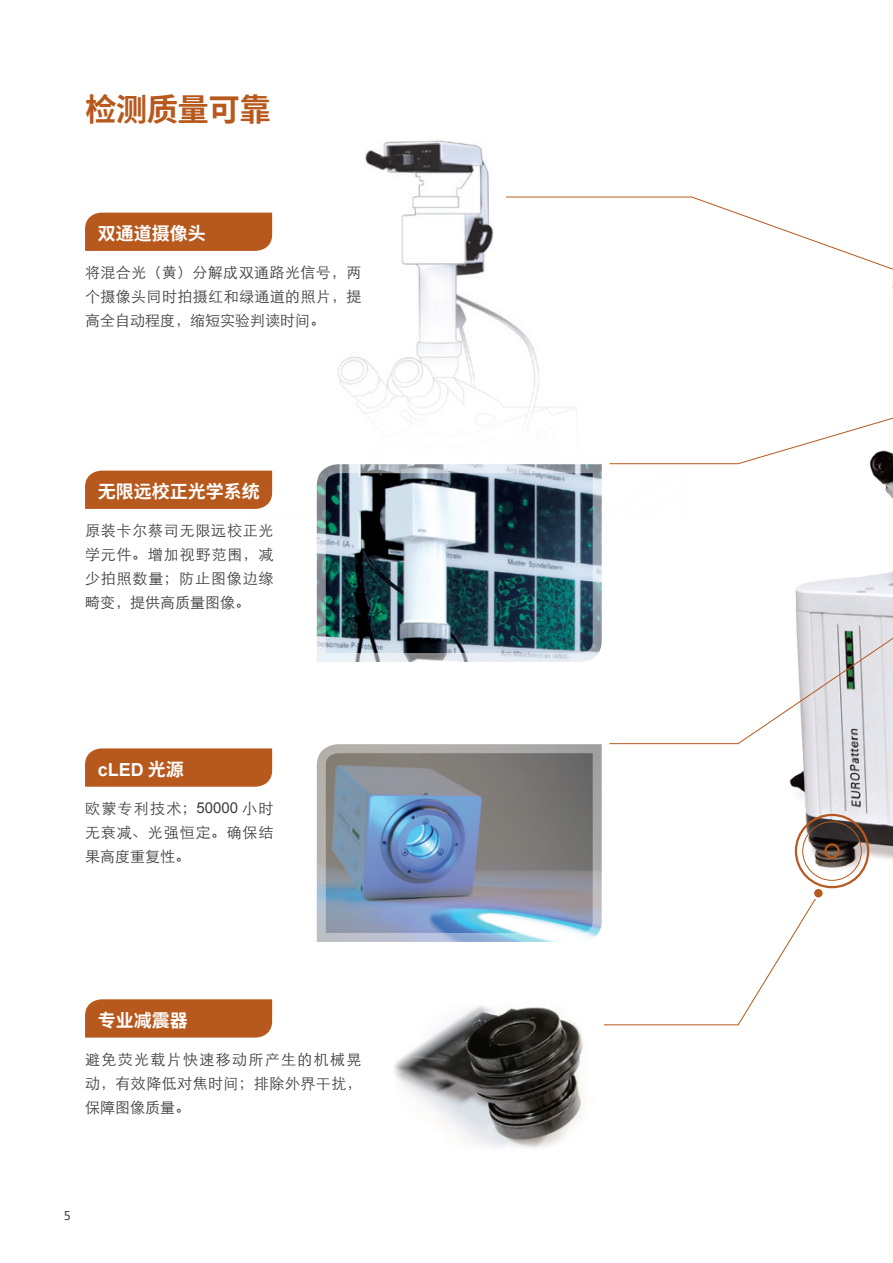
<style>
.page{position:relative;width:893px;height:1263px;background:#fff}
.page>*{position:absolute;margin:0;border:0;box-sizing:border-box;transform-origin:0 0}
.t1{font:700 31.5px "Noto Sans Hans";letter-spacing:-.02em;color:#b7581c}
.t2{font:700 18px "Noto Sans Hans";color:#fff}
.t3{font:700 18px "Arial";color:#fff}
.t4{font:15px/24px "ST Xihei";letter-spacing:.03em;color:#3e3e3f;text-align:justify}
.t5{font:12px "Microsoft Ya Hei";color:#3e3e3f}
.s1{font-family:"Noto Sans Hans"}
.s2{font-family:"Arial"}
</style>
<div class="page">
<img style="left:316px;top:522px;width:286px;height:140px">
<svg style="left:316px;top:744px;width:296px;height:198px;background:#8996a7"></svg>
<img style="left:789px;top:286px;width:104px;height:603px">
<div style="left:795px;top:814px;width:74px;height:74px;border:2px solid #b7581c;border-radius:50%"></div>
<div style="left:802px;top:821px;width:60px;height:60px;border:1px solid #b7581c;border-radius:50%"></div>
<div style="left:824px;top:843px;width:16px;height:16px;border:2px solid #b7581c;border-radius:50%"></div>
<img style="left:192px;top:140px;width:492px;height:382px">
<img style="left:394px;top:1005px;width:222px;height:143px">
<div style="left:85px;top:748px;width:187px;height:39px;background:#b7581c"></div>
<div style="left:85px;top:999px;width:187px;height:38px;background:#b7581c"></div>
<div style="left:85px;top:471px;width:187px;height:38px;background:#b7581c"></div>
<div style="left:85px;top:213px;width:187px;height:38px;background:#b7581c"></div>
<svg style="left:603px;top:894px;width:213px;height:131px"></svg>
<svg style="left:609px;top:536px;width:284px;height:208px"></svg>
<svg style="left:609px;top:400px;width:284px;height:64px"></svg>
<svg style="left:505px;top:196px;width:388px;height:78px"></svg>
<div style="left:813px;top:888px;width:11px;height:10px;background:#b7581c;border-radius:50%"></div>
<div style="left:812px;top:887px;width:13px;height:13px;border:2px solid #fff;border-radius:50%"></div>
<h1 class="t1" style="left:85px;top:92px;width:187px">检测质量可靠</h1>
<p class="t2" style="left:98px;top:223px;width:109px">双通道摄像头</p>
<p class="t4" style="left:85px;top:259px;width:278px">将混合光（黄）分解成双通路光信号，两个摄像头同时拍摄红和绿通道的照片，提高全自动程度，缩短实验判读时间。</p>
<p class="t2" style="left:98px;top:481px;width:164px">无限远校正光学系统</p>
<p class="t4" style="left:85px;top:517px;width:190px">原装卡尔蔡司无限远校正光学元件。增加视野范围，减少拍照数量；防止图像边缘畸变，提供高质量图像。</p>
<p class="t3" style="left:98px;top:757px;width:88px">cLED <span class="s1">光源</span></p>
<p class="t4" style="left:85px;top:795px;width:190px">欧蒙专利技术；<span class="s2">50000</span> 小时无衰减、光强恒定。确保结果高度重复性。</p>
<p class="t2" style="left:98px;top:1010px;width:91px">专业减震器</p>
<p class="t4" style="left:85px;top:1046px;width:278px">避免荧光载片快速移动所产生的机械晃动，有效降低对焦时间；排除外界干扰，保障图像质量。</p>
<p class="t5" style="left:64px;top:1208px;width:9px">5</p>
</div>
